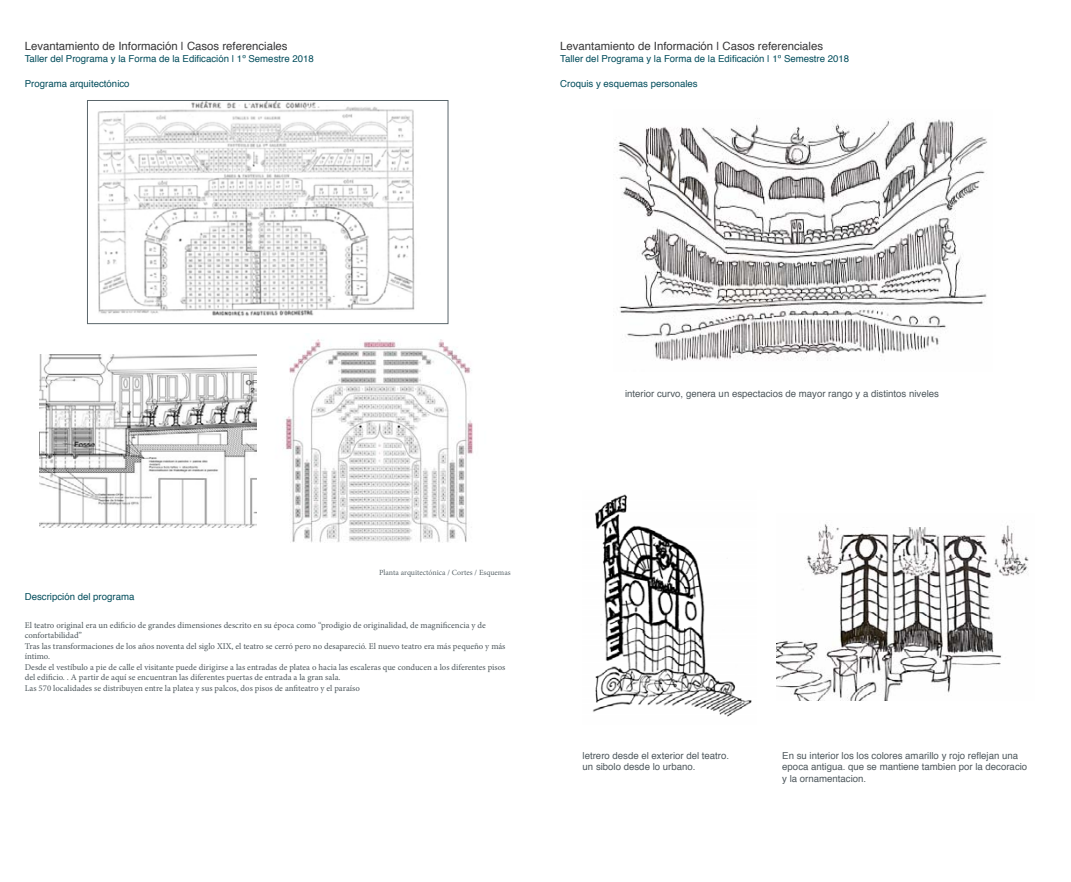
<style>
.page{position:relative;width:1071px;height:882px;background:#fff}
.page>*{position:absolute;margin:0;border:0;box-sizing:border-box;transform-origin:0 0}
.t1{font:11.38px "Helvetica";color:#373738}
.t2{font:9.62px/11.5px "Helvetica";color:#4d575c}
.t3{font:9.62px "Helvetica";color:#004c5b}
.t4{font:8.75px/10.5px "Minion Pro";color:#4d575c}
.t5{font:7.88px "Minion Pro";color:#5b666b}
</style>
<div class="page">
<img style="left:97px;top:102px;width:318px;height:215px">
<div style="left:87px;top:100px;width:361px;height:224px;border:1px solid #5b666b"></div>
<img style="left:283px;top:339px;width:190px;height:204px">
<img style="left:40px;top:354px;width:217px;height:174px">
<img style="left:614px;top:118px;width:374px;height:243px">
<img style="left:593px;top:494px;width:159px;height:223px">
<img style="left:776px;top:524px;width:253px;height:177px">
<h1 class="t1" style="left:25px;top:37px;width:264px">Levantamiento de Información | Casos referenciales</h1>
<h1 class="t1" style="left:560px;top:37px;width:264px">Levantamiento de Información | Casos referenciales</h1>
<p class="t3" style="left:25px;top:51px;width:290px">Taller del Programa y la Forma de la Edificación | 1º Semestre 2018</p>
<p class="t3" style="left:560px;top:51px;width:290px">Taller del Programa y la Forma de la Edificación | 1º Semestre 2018</p>
<p class="t3" style="left:25px;top:76px;width:106px">Programa arquitectónico</p>
<p class="t3" style="left:560px;top:76px;width:139px">Croquis y esquemas personales</p>
<p class="t3" style="left:25px;top:589px;width:111px">Descripción del programa</p>
<p class="t5" style="left:379px;top:568px;width:133px">Planta arquitectónica / Cortes / Esquemas</p>
<p class="t4" style="left:25px;top:620px;width:482px">El teatro original era un edificio de grandes dimensiones descrito en su época como “prodigio de originalidad, de magnificencia y de confortabilidad”<br>Tras las transformaciones de los años noventa del siglo XIX, el teatro se cerró pero no desapareció. El nuevo teatro era más pequeño y más íntimo.<br>Desde el vestíbulo a pie de calle el visitante puede dirigirse a las entradas de platea o hacia las escaleras que conducen a los diferentes pisos del edificio. . A partir de aquí se encuentran las diferentes puertas de entrada a la gran sala.<br>Las 570 localidades se distribuyen entre la platea y sus palcos, dos pisos de anfiteatro y el paraíso</p>
<p class="t2" style="left:625px;top:388px;width:316px">interior curvo, genera un espectacios de mayor rango y a distintos niveles</p>
<p class="t2" style="left:583px;top:750px;width:148px">letrero desde el exterior del teatro. un sibolo desde lo urbano.</p>
<p class="t2" style="left:782px;top:750px;width:247px">En su interior los los colores amarillo y rojo reflejan una epoca antigua. que se mantiene tambien por la decoracio y la ornamentacion.</p>
</div>
